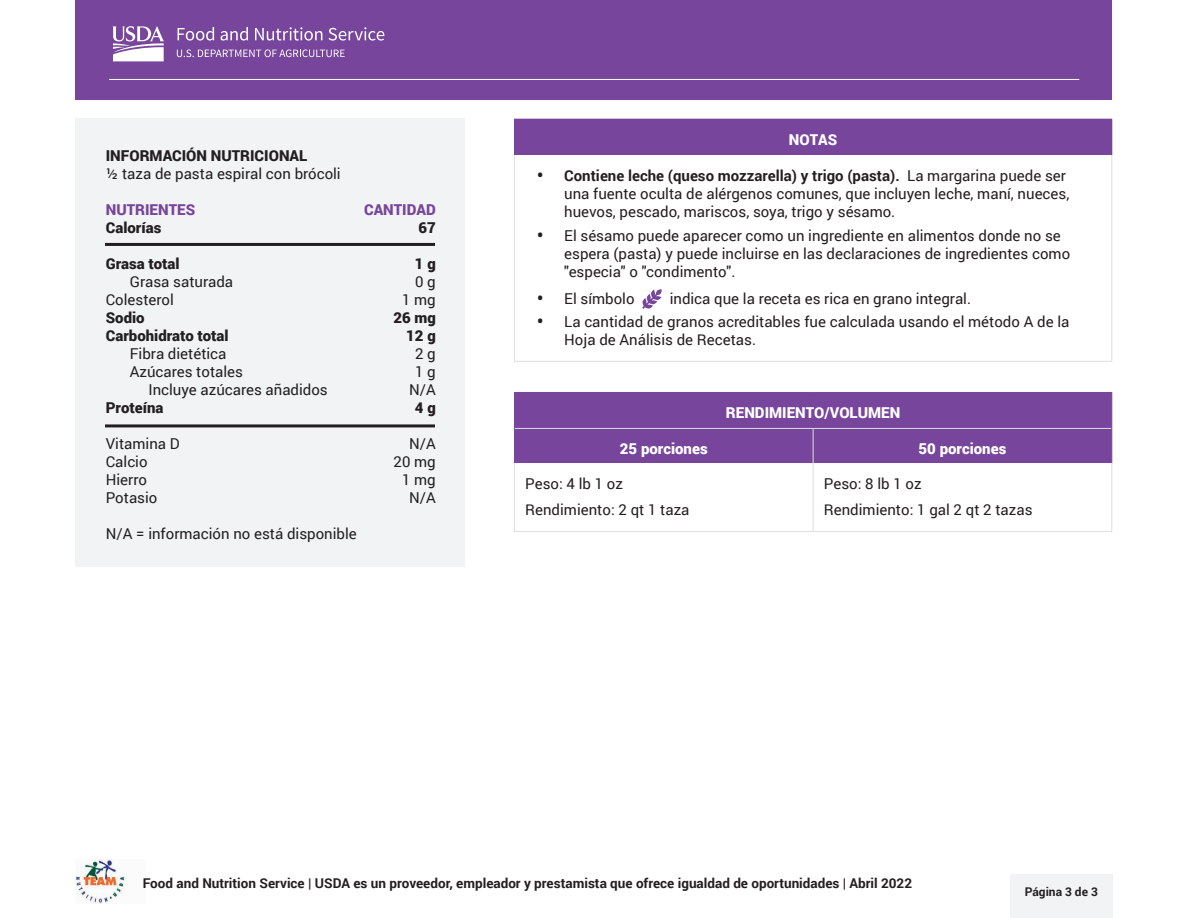
<style>
.page{position:relative;width:1188px;height:918px;background:#fff}
.page>*{position:absolute;margin:0;border:0;box-sizing:border-box;transform-origin:0 0}
.t1{font:15px/18px "Roboto";color:#231f20}
.t2{font:900 15px "Roboto";color:#231f20}
.t3{font:900 15px "Roboto";color:#fff}
.t4{font:900 15px "Roboto";color:#77459b}
.t5{font:700 13.5px "Roboto";color:#231f20}
.t6{font:700 12px "Roboto";color:#231f20}
.s1{font-weight:900;font-size:16.5px}
.s2{font-weight:700}
</style>
<div class="page">
<div style="left:76px;top:0;width:1036px;height:100px;background:#77459b"></div>
<svg style="left:178px;top:27px;width:36px;height:14px"></svg>
<svg style="left:221px;top:27px;width:27px;height:14px"></svg>
<svg style="left:255px;top:27px;width:67px;height:14px"></svg>
<svg style="left:328px;top:27px;width:56px;height:14px"></svg>
<svg style="left:177px;top:49px;width:168px;height:8px"></svg>
<svg style="left:112px;top:26px;width:52px;height:35px"></svg>
<hr style="left:109px;top:79px;width:970px;height:1px;background:#fff">
<div style="left:1010px;top:874px;width:102px;height:44px;background:#f2f3f5"></div>
<div style="left:76px;top:118px;width:389px;height:449px;background:#f2f3f5"></div>
<div style="left:515px;top:393px;width:596px;height:70px;background:#77459b"></div>
<hr style="left:1111px;top:393px;width:1px;height:35px;background:#77459b">
<hr style="left:515px;top:428px;width:298px;height:1px;background:#dededd">
<hr style="left:813px;top:428px;width:298px;height:1px;background:#dededd">
<hr style="left:813px;top:429px;width:1px;height:34px;background:#dededd">
<hr style="left:514px;top:463px;width:1px;height:68px;background:#dededd">
<hr style="left:813px;top:463px;width:1px;height:68px;background:#dededd">
<hr style="left:1111px;top:463px;width:1px;height:68px;background:#dededd">
<hr style="left:514px;top:531px;width:299px;height:1px;background:#dededd">
<hr style="left:813px;top:531px;width:299px;height:1px;background:#dededd">
<hr style="left:514px;top:393px;width:1px;height:35px;background:#77459b">
<hr style="left:514px;top:392px;width:299px;height:1px;background:#77459b">
<hr style="left:813px;top:392px;width:299px;height:1px;background:#77459b">
<hr style="left:514px;top:428px;width:1px;height:35px;background:#77459b">
<hr style="left:1111px;top:428px;width:1px;height:35px;background:#77459b">
<div style="left:514px;top:119px;width:598px;height:36px;background:#77459b"></div>
<hr style="left:514px;top:155px;width:1px;height:206px;background:#dededd">
<hr style="left:1111px;top:155px;width:1px;height:206px;background:#dededd">
<hr style="left:514px;top:361px;width:598px;height:1px;background:#dededd">
<svg style="left:642px;top:289px;width:20px;height:20px"></svg>
<hr style="left:105px;top:243px;width:330px;height:3px;background:#231f20">
<hr style="left:105px;top:424px;width:330px;height:3px;background:#231f20">
<h2 class="t2" style="left:106px;top:145px;width:203px">INFORMACIÓN NUTRICIONAL</h2>
<p class="t1" style="left:106px;top:164px;width:236px">½ taza de pasta espiral con brócoli</p>
<p class="t4" style="left:106px;top:199px;width:91px">NUTRIENTES</p>
<p class="t4" style="left:364px;top:199px;width:73px">CANTIDAD</p>
<p class="t2" style="left:106px;top:217px;width:57px">Calorías</p>
<p class="t2" style="left:418px;top:217px;width:19px">67</p>
<p class="t2" style="left:106px;top:253px;width:75px">Grasa total</p>
<p class="t2" style="left:415px;top:253px;width:22px">1 g</p>
<p class="t1" style="left:130px;top:272px;width:105px">Grasa saturada</p>
<p class="t1" style="left:415px;top:272px;width:22px">0 g</p>
<p class="t1" style="left:106px;top:290px;width:69px">Colesterol</p>
<p class="t1" style="left:402px;top:290px;width:35px">1 mg</p>
<p class="t2" style="left:106px;top:307px;width:40px">Sodio</p>
<p class="t2" style="left:393px;top:307px;width:44px">26 mg</p>
<p class="t2" style="left:106px;top:325px;width:124px">Carbohidrato total</p>
<p class="t2" style="left:406px;top:325px;width:31px">12 g</p>
<p class="t1" style="left:130px;top:344px;width:98px">Fibra dietética</p>
<p class="t1" style="left:415px;top:344px;width:22px">2 g</p>
<p class="t1" style="left:130px;top:362px;width:115px">Azúcares totales</p>
<p class="t1" style="left:415px;top:362px;width:22px">1 g</p>
<p class="t1" style="left:148px;top:380px;width:181px">Incluye azúcares añadidos</p>
<p class="t1" style="left:409px;top:380px;width:28px">N/A</p>
<p class="t2" style="left:106px;top:397px;width:59px">Proteína</p>
<p class="t2" style="left:415px;top:397px;width:22px">4 g</p>
<p class="t1" style="left:106px;top:434px;width:75px">Vitamina D</p>
<p class="t1" style="left:409px;top:434px;width:28px">N/A</p>
<p class="t1" style="left:106px;top:452px;width:43px">Calcio</p>
<p class="t1" style="left:394px;top:452px;width:44px">20 mg</p>
<p class="t1" style="left:106px;top:470px;width:43px">Hierro</p>
<p class="t1" style="left:402px;top:470px;width:35px">1 mg</p>
<p class="t1" style="left:106px;top:488px;width:53px">Potasio</p>
<p class="t1" style="left:409px;top:488px;width:28px">N/A</p>
<p class="t1" style="left:106px;top:524px;width:253px">N/A = información no está disponible</p>
<h2 class="t3" style="left:789px;top:129px;width:50px">NOTAS</h2>
<p class="t1" style="left:564px;top:166px;width:507px;text-indent:-27px"><span class="s1">•</span> <span class="s2">Contiene leche (queso mozzarella) y trigo (pasta).</span> La margarina puede ser una fuente oculta de alérgenos comunes, que incluyen leche, maní, nueces, huevos, pescado, mariscos, soya, trigo y sésamo.</p>
<p class="t1" style="left:564px;top:226px;width:508px;text-indent:-27px"><span class="s1">•</span> El sésamo puede aparecer como un ingrediente en alimentos donde no se espera (pasta) y puede incluirse en las declaraciones de ingredientes como "especia" o "condimento".</p>
<p class="t1" style="left:537px;top:289px;width:99px"><span class="s1">•</span> El símbolo</p>
<p class="t1" style="left:670px;top:289px;width:303px">indica que la receta es rica en grano integral.</p>
<p class="t1" style="left:564px;top:312px;width:507px;text-indent:-27px"><span class="s1">•</span> La cantidad de granos acreditables fue calculada usando el método A de la<br>Hoja de Análisis de Recetas.</p>
<p class="t3" style="left:726px;top:402px;width:176px">RENDIMIENTO/VOLUMEN</p>
<p class="t3" style="left:620px;top:438px;width:89px">25 porciones</p>
<p class="t3" style="left:919px;top:438px;width:89px">50 porciones</p>
<p class="t1" style="left:525px;top:474px;width:99px">Peso: 4 lb 1 oz</p>
<p class="t1" style="left:525px;top:500px;width:166px">Rendimiento: 2 qt 1 taza</p>
<p class="t1" style="left:824px;top:474px;width:99px">Peso: 8 lb 1 oz</p>
<p class="t1" style="left:824px;top:500px;width:210px">Rendimiento: 1 gal 2 qt 2 tazas</p>
<p class="t5" style="left:143px;top:874px;width:771px">Food and Nutrition Service | USDA es un proveedor, empleador y prestamista que ofrece igualdad de oportunidades | Abril 2022</p>
<p class="t6" style="left:1025px;top:883px;width:75px">Página 3 de 3</p>
</div>
